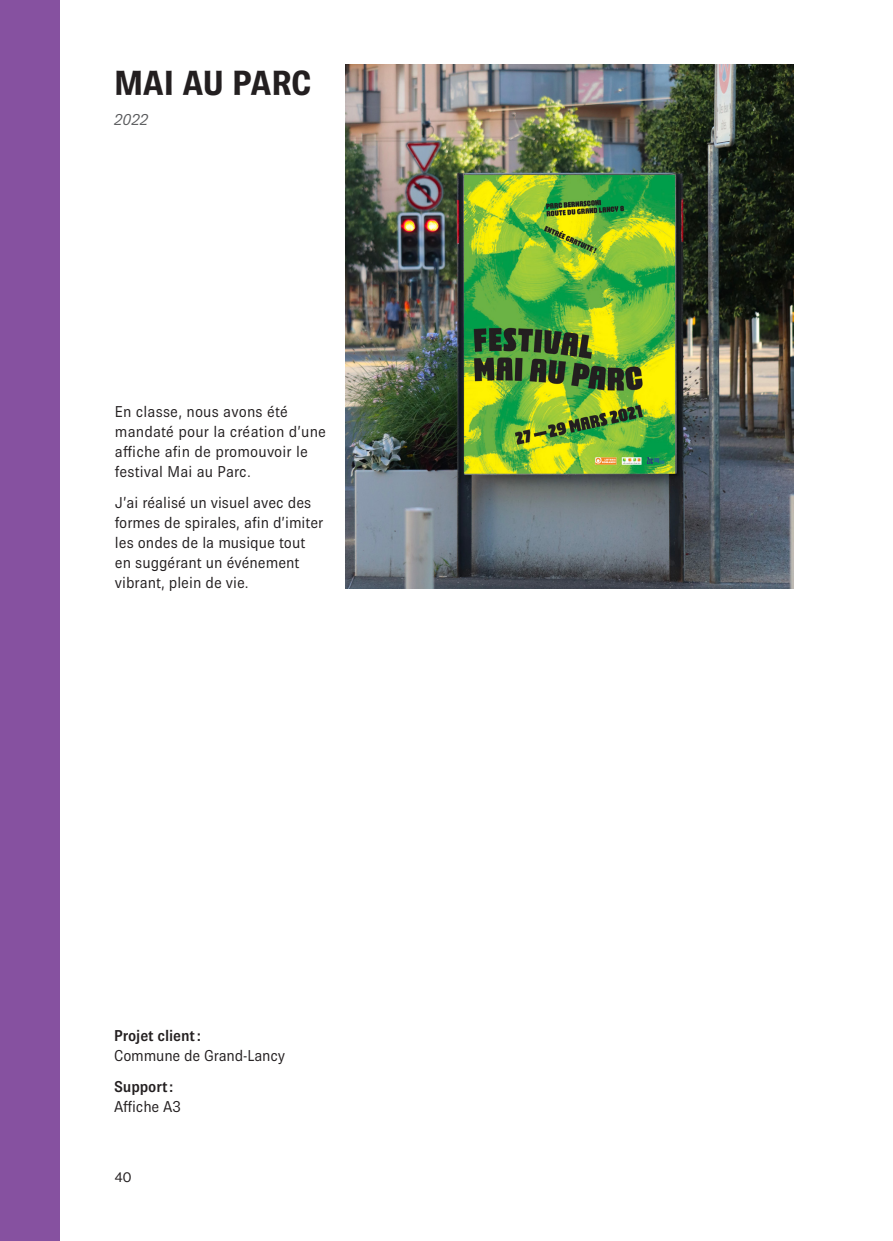
<style>
.page{position:relative;width:893px;height:1241px;background:#fff}
.page>*{position:absolute;margin:0;border:0;box-sizing:border-box;transform-origin:0 0}
.Titre{font:700 35px "Brown Pro";letter-spacing:-.01em;color:#231f20}
.Txt_courant{font:15.75px/20.1px "Brown Pro";color:#231f20}
.Infos_titre{font:15.75px/20.1px "Brown Pro";letter-spacing:-.01em;color:#231f20}
.Sous-titre{font:italic 15.75px "Brown Pro";color:#57585a}
.t1{font:14px "N Haas Grotesk DS Pro 55 Rg";color:#231f20}
.s1{font-weight:600}
</style>
<div class="page">
<img style="left:346px;top:64px;width:448px;height:524px">
<div style="left:0;top:0;width:60px;height:1240px;background:#8651a0"></div>
<p class="Titre" style="left:114px;top:63px;width:199px">MAI AU PARC</p>
<p class="Sous-titre" style="left:114px;top:111px;width:36px">2022</p>
<p class="Txt_courant" style="left:115px;top:401px;width:213px">En classe, nous avons été mandaté pour la création d’une affiche afin de promouvoir le festival Mai au Parc.</p>
<p class="Txt_courant" style="left:115px;top:492px;width:210px">J’ai réalisé un visuel avec des formes de spirales, afin d’imiter les ondes de la musique tout en suggérant un événement vibrant, plein de vie.</p>
<p class="Infos_titre" style="left:114px;top:1025px;width:172px"><span class="s1">Projet client:<br></span>Commune de Grand-Lancy</p>
<p class="Infos_titre" style="left:114px;top:1075px;width:68px"><span class="s1">Support:<br></span>Affiche A3</p>
<p class="t1" style="left:115px;top:1168px;width:18px">40</p>
</div>
